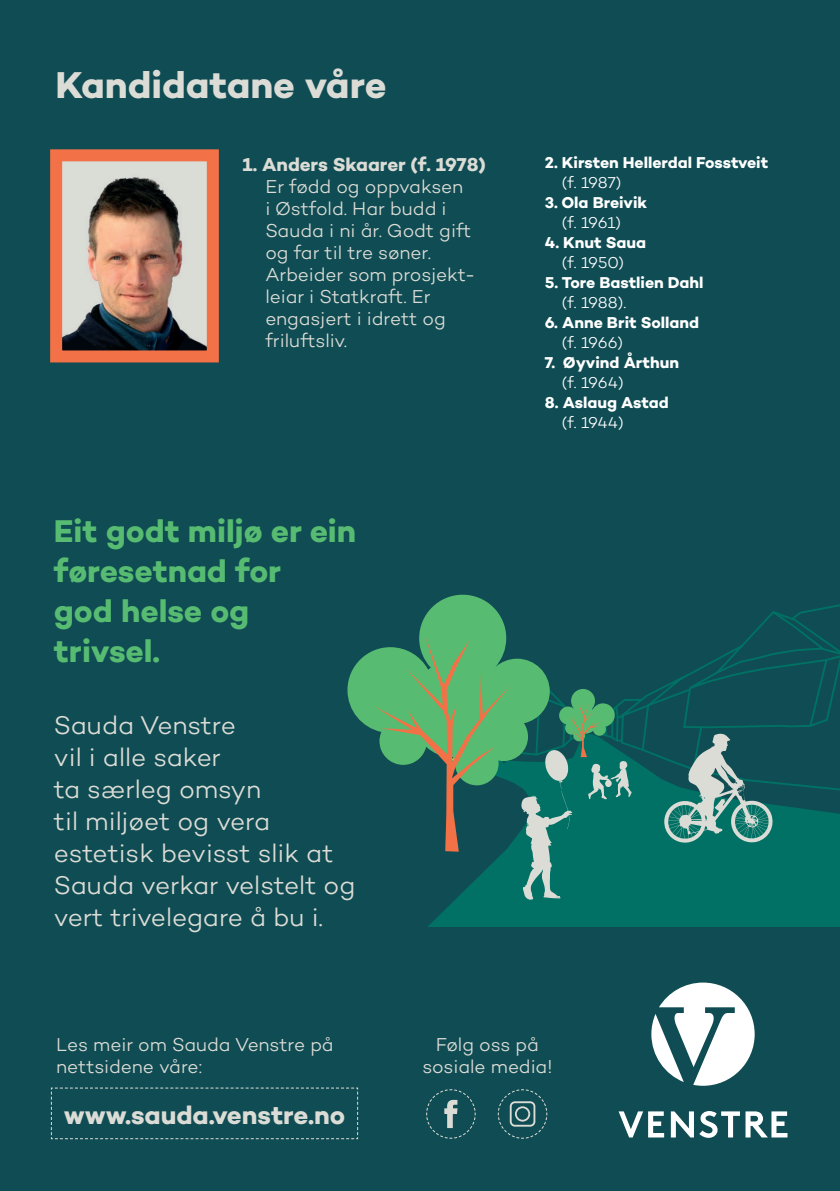
<style>
.page{position:relative;width:840px;height:1191px;background:#fff}
.page>*{position:absolute;margin:0;border:0;box-sizing:border-box;transform-origin:0 0}
.t1{font:700 38px "Campton";letter-spacing:-.005em;color:#dcdcd6}
.t2{font:700 32px/40px "Campton";letter-spacing:-.005em;color:#57bc71}
.t3{font:300 26px/32px "Campton";letter-spacing:-.005em;color:#dcdcd6}
.t4{font:700 26px "Campton";color:#dcdcd6}
.t5{font:300 19px/22px "Campton";letter-spacing:-.005em;color:#dcdcd6}
.t6{font:700 19px "Campton";letter-spacing:-.01em;color:#dcdcd6}
.t7{font:700 16px "Campton";color:#fff}
.t8{font:300 16px "Campton";letter-spacing:-.02em;color:#fff}
</style>
<div class="page">
<div style="left:0;top:0;width:839px;height:1191px;background:#0f4c53"></div>
<img style="left:63px;top:162px;width:143px;height:187px">
<div style="left:50px;top:149px;width:169px;height:213px;border:12px solid #f37147"></div>
<svg style="left:651px;top:982px;width:103px;height:103px"></svg>
<svg style="left:618px;top:1111px;width:45px;height:26px"></svg>
<svg style="left:670px;top:1111px;width:23px;height:26px"></svg>
<svg style="left:699px;top:1111px;width:40px;height:26px"></svg>
<svg style="left:745px;top:1111px;width:42px;height:26px"></svg>
<svg style="left:50px;top:1087px;width:308px;height:52px"></svg>
<svg style="left:497px;top:1089px;width:50px;height:50px"></svg>
<svg style="left:426px;top:1089px;width:50px;height:50px"></svg>
<div style="left:429px;top:900px;width:410px;height:26px;background:#007164"></div>
<svg style="left:347px;top:594px;width:492px;height:306px"></svg>
<h1 class="t1" style="left:55px;top:61px;width:332px">Kandidatane våre</h1>
<p class="t6" style="left:242px;top:152px;width:244px">1. Anders Skaarer (f. 1978)</p>
<p class="t5" style="left:265px;top:175px;width:211px">Er fødd og oppvaksen<br>i Østfold. Har budd i<br>Sauda i ni år. Godt gift og far til tre søner.<br>Arbeider som prosjekt&shy;leiar i Statkraft. Er engasjert i idrett og friluftsliv.</p>
<h2 class="t2" style="left:54px;top:511px;width:304px">Eit godt miljø er ein føresetnad for<br>god helse og trivsel.</h2>
<h3 class="t3" style="left:54px;top:709px;width:303px">Sauda Venstre<br>vil i alle saker<br>ta særleg omsyn<br>til miljøet og vera estetisk bevisst slik at<br>Sauda verkar velstelt og vert trivelegare å bu i.</h3>
<p class="t7" style="left:544px;top:152px;width:225px">2. Kirsten Hellerdal Fosstveit</p>
<p class="t8" style="left:561px;top:173px;width:61px">(f. 1987)</p>
<p class="t7" style="left:544px;top:192px;width:104px">3. Ola Breivik</p>
<p class="t8" style="left:561px;top:213px;width:61px">(f. 1961)</p>
<p class="t7" style="left:544px;top:232px;width:103px">4. Knut Saua</p>
<p class="t8" style="left:561px;top:253px;width:64px">(f. 1950)</p>
<p class="t7" style="left:544px;top:272px;width:160px">5. Tore Bastlien Dahl</p>
<p class="t8" style="left:561px;top:293px;width:66px">(f. 1988).</p>
<p class="t7" style="left:544px;top:312px;width:156px">6. Anne Brit Solland</p>
<p class="t8" style="left:561px;top:333px;width:63px">(f. 1966)</p>
<p class="t7" style="left:544px;top:352px;width:136px">7. Øyvind Årthun</p>
<p class="t8" style="left:561px;top:373px;width:63px">(f. 1964)</p>
<p class="t7" style="left:544px;top:392px;width:125px">8. Aslaug Astad</p>
<p class="t8" style="left:561px;top:413px;width:63px">(f. 1944)</p>
<p class="t5" style="left:56px;top:1033px;width:279px">Les meir om Sauda Venstre på nettsidene våre:</p>
<p class="t5" style="left:422px;top:1033px;width:131px;text-align:center">Følg oss på sosiale media!</p>
<h3 class="t4" style="left:64px;top:1098px;width:283px">www.sauda.venstre.no</h3>
</div>
